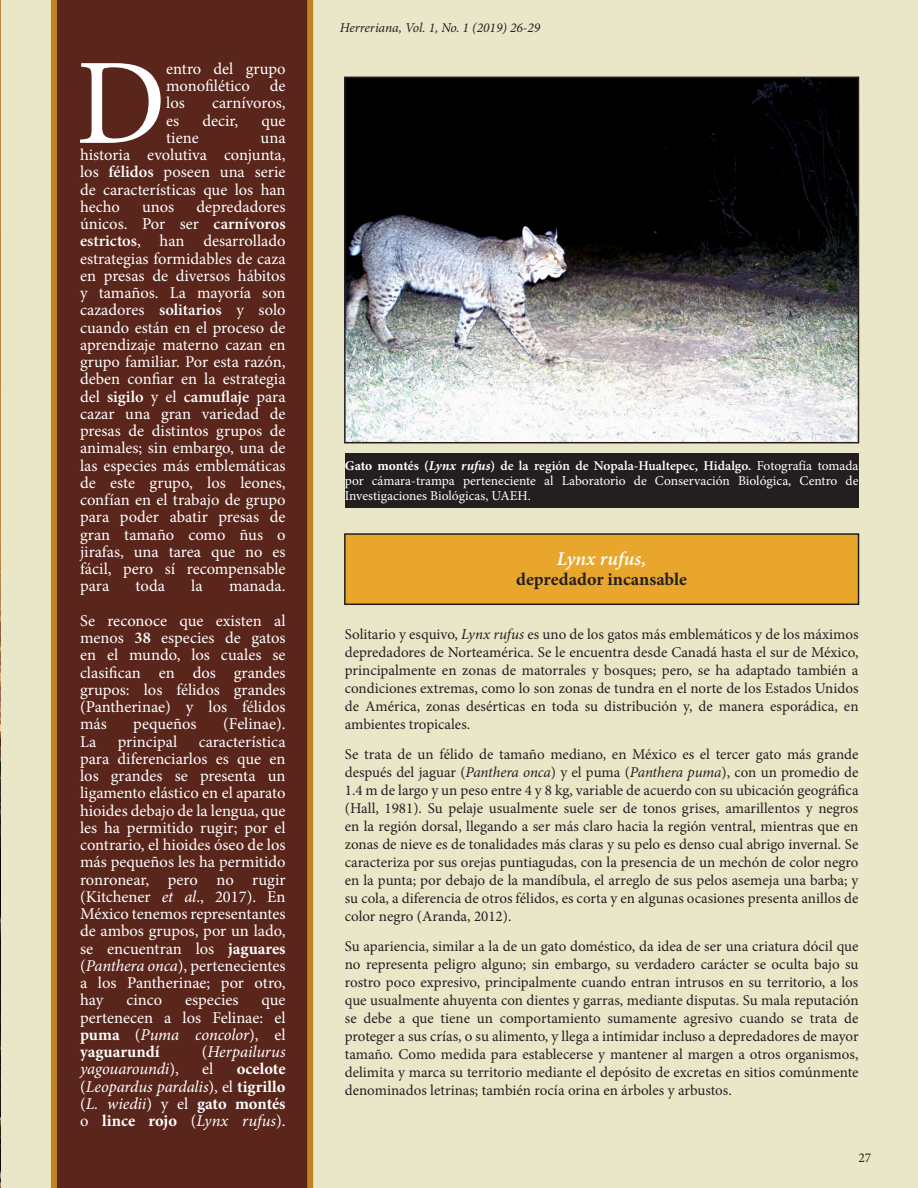
<style>
.page{position:relative;width:918px;height:1188px;background:#eae6c8}
.page>*{position:absolute;margin:0;border:0;box-sizing:border-box;transform-origin:0 0}
.Subtítulos{font:122.7px "Minion Pro";color:#fff}
.Subtítulos-2{font:italic 600 19.5px "Minion Pro";letter-spacing:.01em;color:#fff}
.Subtítulos-3{font:700 18px "Minion Pro";color:#231f20}
.Subtítulos-4{font:16.5px/17.2px "Minion Pro";color:#fff;text-align:justify}
.Subtítulos-5{font:700 16.5px/17.2px "Minion Pro";color:#fff;text-align:justify}
.Subtítulos-6{font:italic 16.5px "Minion Pro";letter-spacing:-.01em;color:#fff}
.Cuerpo_del_texto{font:15px/18px "Minion Pro";color:#231f20;text-align:justify}
.Subtítulos-7{font:13.5px/15px "Minion Pro";color:#fff;text-align:justify}
.Subtítulos-8{font:italic 13.5px "Minion Pro";color:#231f20}
.t1{font:13.5px "Minion Pro";color:#231f20}
.s1{font-weight:600}
.s2{font-style:italic}
.s3{font-weight:700}
.s4{font-style:normal}
.s5{font-weight:400}
.s6{font-weight:400;font-style:italic}
.s7{font-weight:700;font-style:italic}
</style>
<div class="page">
<img style="left:0;top:0;width:1px;height:1188px">
<div style="left:51px;top:0;width:262px;height:1188px;background:#5a251b"></div>
<img style="left:347px;top:80px;width:509px;height:360px">
<div style="left:344px;top:77px;width:515px;height:366px;border:2px solid #231f20"></div>
<div style="left:345px;top:453px;width:513px;height:54px;background:#231f20"></div>
<div style="left:344px;top:533px;width:515px;height:72px;background:#e8a62c;border:2px solid #231f20"></div>
<p class="Subtítulos" style="left:76px;top:22px;width:92px">D</p>
<p class="Subtítulos-4" style="left:166px;top:60px;width:121px">entro del grupo monofilético de los</p>
<p class="Subtítulos-4" style="left:212px;top:95px;width:75px">carnívoros,</p>
<p class="Subtítulos-4" style="left:166px;top:112px;width:15px">es</p>
<p class="Subtítulos-4" style="left:202px;top:112px;width:38px">decir,</p>
<p class="Subtítulos-4" style="left:262px;top:112px;width:26px">que</p>
<p class="Subtítulos-4" style="left:166px;top:129px;width:34px">tiene</p>
<p class="Subtítulos-4" style="left:80px;top:129px;width:207px;text-indent:181px">una historia evolutiva conjunta, los <span class="s1">félidos</span> poseen una serie de características que los han hecho</p>
<p class="Subtítulos-4" style="left:80px;top:198px;width:207px;text-indent:116px">depredadores únicos. Por ser <span class="s1">carnívoros estrictos</span>, han desarrollado estrategias formidables de caza en presas de diversos hábitos y tamaños. La mayoría son cazadores <span class="s1">solitarios</span> y solo cuando están en el proceso de aprendizaje materno cazan en grupo familiar. Por esta razón, deben confiar en la estrategia del <span class="s1">sigilo</span> y el <span class="s1">camuflaje</span> para cazar una gran variedad de presas de distintos grupos de animales; sin embargo, una de las especies más emblemáticas de este grupo, los leones, confían en el trabajo de grupo para poder abatir presas de gran tamaño como ñus o jirafas, una tarea que no es fácil, pero sí recompensable para</p>
<p class="Subtítulos-4" style="left:142px;top:198px;width:34px">unos</p>
<p class="Subtítulos-4" style="left:136px;top:578px;width:31px">toda</p>
<p class="Subtítulos-4" style="left:191px;top:578px;width:13px">la</p>
<p class="Subtítulos-4" style="left:229px;top:578px;width:58px">manada.</p>
<p class="Subtítulos-4" style="left:80px;top:612px;width:207px">Se reconoce que existen al menos <span class="s1">38</span> especies de gatos en el mundo, los cuales se clasifican en dos grandes grupos: los félidos grandes (Pantherinae) y los félidos más</p>
<p class="Subtítulos-4" style="left:133px;top:716px;width:65px">pequeños</p>
<p class="Subtítulos-4" style="left:223px;top:716px;width:64px">(Felinae).</p>
<p class="Subtítulos-4" style="left:80px;top:733px;width:18px">La</p>
<p class="Subtítulos-4" style="left:118px;top:733px;width:61px">principal</p>
<p class="Subtítulos-4" style="left:80px;top:733px;width:207px;text-indent:119px">característica para diferenciarlos es que en los grandes se presenta un ligamento elástico en el aparato hioides debajo de la lengua, que les ha permitido rugir; por el contrario, el hioides óseo de los más pequeños les ha permitido ronronear, pero no rugir (Kitchener <span class="s2">et al</span>., 2017). En México tenemos representantes de ambos grupos, por un lado, se encuentran los <span class="s3">jaguares </span>(<span class="s2">Panthera onca</span>), pertenecientes a los Pantherinae; por otro, hay</p>
<p class="Subtítulos-4" style="left:126px;top:992px;width:37px">cinco</p>
<p class="Subtítulos-4" style="left:185px;top:992px;width:55px">especies</p>
<p class="Subtítulos-4" style="left:80px;top:992px;width:207px;text-indent:181px">que pertenecen a los Felinae: el <span class="s3">puma</span> (<span class="s2">Puma concolor</span>), el <span class="s3">yaguarundí</span></p>
<p class="Subtítulos-6" style="left:202px;top:1041px;width:85px"><span class="s4">(</span>Herpailurus</p>
<p class="Subtítulos-6" style="left:80px;top:1058px;width:100px">yagouaroundi<span class="s4">),</span></p>
<p class="Subtítulos-4" style="left:202px;top:1061px;width:13px">el</p>
<p class="Subtítulos-5" style="left:80px;top:1060px;width:207px;text-indent:157px">ocelote <span class="s5">(</span><span class="s6">Leopardus pardalis</span><span class="s5">), el</span> tigrillo <span class="s5">(</span><span class="s6">L. wiedii</span><span class="s5">) y el</span> gato montés <span class="s5">o</span> lince rojo <span class="s5">(</span><span class="s6">Lynx rufus</span><span class="s5">).</span></p>
<p class="Subtítulos-8" style="left:340px;top:19px;width:202px">Herreriana, Vol. 1, No. 1 (2019) 26-29</p>
<p class="Subtítulos-7" style="left:345px;top:458px;width:515px"><span class="s3">Gato montés (</span><span class="s7">Lynx rufus</span><span class="s3">)</span> <span class="s1">de la región de Nopala-Hualtepec, Hidalgo.</span> Fotografía tomada por cámara-trampa perteneciente al Laboratorio de Conservación Biológica, Centro de Investigaciones Biológicas, UAEH.</p>
<p class="Subtítulos-2" style="left:557px;top:545px;width:91px">Lynx rufus,</p>
<p class="Subtítulos-3" style="left:516px;top:566px;width:173px">depredador incansable</p>
<p class="Cuerpo_del_texto" style="left:345px;top:625px;width:515px">Solitario y esquivo, <span class="s2">Lynx rufus</span> es uno de los gatos más emblemáticos y de los máximos depredadores de Norteamérica. Se le encuentra desde Canadá hasta el sur de México, principalmente en zonas de matorrales y bosques; pero, se ha adaptado también a condiciones extremas, como lo son zonas de tundra en el norte de los Estados Unidos de América, zonas desérticas en toda su distribución y, de manera esporádica, en ambientes tropicales.</p>
<p class="Cuerpo_del_texto" style="left:345px;top:745px;width:515px">Se trata de un félido de tamaño mediano, en México es el tercer gato más grande después del jaguar (<span class="s2">Panthera onca</span>) y el puma (<span class="s2">Panthera puma</span>), con un promedio de 1.4 m de largo y un peso entre 4 y 8 kg, variable de acuerdo con su ubicación geográfica (Hall, 1981). Su pelaje usualmente suele ser de tonos grises, amarillentos y negros en la región dorsal, llegando a ser más claro hacia la región ventral, mientras que en zonas de nieve es de tonalidades más claras y su pelo es denso cual abrigo invernal. Se caracteriza por sus orejas puntiagudas, con la presencia de un mechón de color negro en la punta; por debajo de la mandíbula, el arreglo de sus pelos asemeja una barba; y su cola, a diferencia de otros félidos, es corta y en algunas ocasiones presenta anillos de color negro (Aranda, 2012).</p>
<p class="Cuerpo_del_texto" style="left:345px;top:937px;width:515px">Su apariencia, similar a la de un gato doméstico, da idea de ser una criatura dócil que no representa peligro alguno; sin embargo, su verdadero carácter se oculta bajo su rostro poco expresivo, principalmente cuando entran intrusos en su territorio, a los que usualmente ahuyenta con dientes y garras, mediante disputas. Su mala reputación se debe a que tiene un comportamiento sumamente agresivo cuando se trata de proteger a sus crías, o su alimento, y llega a intimidar incluso a depredadores de mayor tamaño. Como medida para establecerse y mantener al margen a otros organismos, delimita y marca su territorio mediante el depósito de excretas en sitios comúnmente denominados letrinas; también rocía orina en árboles y arbustos.</p>
<p class="t1" style="left:858px;top:1149px;width:14px">27</p>
</div>
